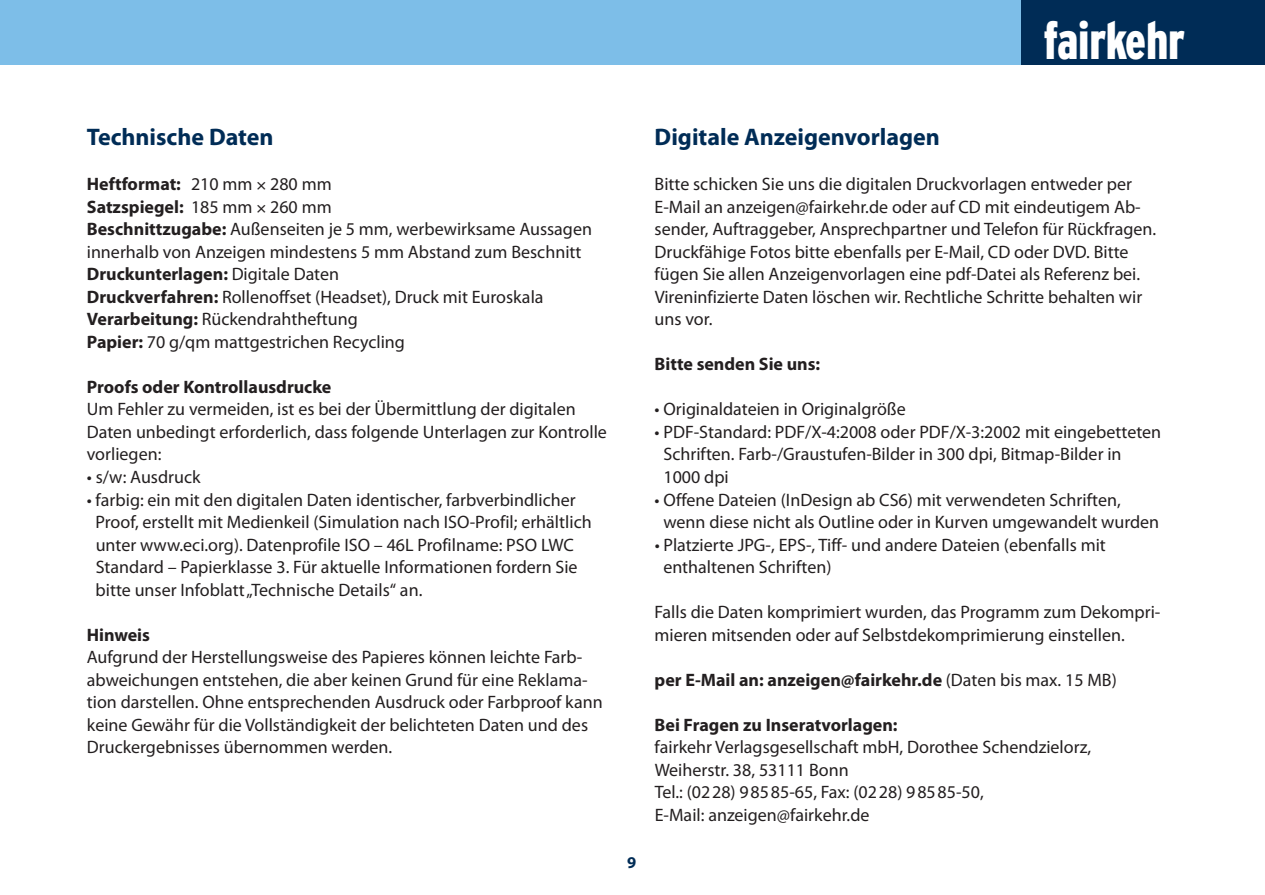
<style>
.page{position:relative;width:1265px;height:895px;background:#fff}
.page>*{position:absolute;margin:0;border:0;box-sizing:border-box;transform-origin:0 0}
.t1{font:900 condensed 52.5px "Interstate";letter-spacing:-.005em;color:#fff;scale:.9 1}
.t2{font:700 24px "Myriad Pro";color:#002c56}
.t3{font:18px/22.5px "Myriad Pro";color:#231f20}
.t4{font:700 18px "Myriad Pro";color:#231f20}
.t5{font:700 16.5px "Myriad Pro";color:#002c56}
.s1{font-weight:700}
.s2{font-weight:400}
</style>
<div class="page">
<div style="left:0;top:0;width:1021px;height:65px;background:#7dbee8"></div>
<div style="left:1021px;top:0;width:244px;height:65px;background:#002c56"></div>
<h1 class="t1" style="left:1043px;top:10px;width:159px">fairkehr</h1>
<h2 class="t2" style="left:87px;top:128px;width:188px">Technische Daten</h2>
<p class="t3" style="left:87px;top:174px;width:507px"><span class="s1">Heftformat:</span> 210 mm 280 mm<br><span class="s1">Satzspiegel:</span> 185 mm 260 mm<br><span class="s1">Beschnittzugabe:</span> Außenseiten je 5 mm, werbewirksame Aussagen innerhalb von Anzeigen mindestens 5 mm Abstand zum Beschnitt <span class="s1">Druckunterlagen:</span> Digitale Daten<br><span class="s1">Druckverfahren:</span> Rollenoffset (Headset), Druck mit Euroskala <span class="s1">Verarbeitung:</span> Rückendraht heftung<br><span class="s1">Papier:</span> 70 g/qm mattgestrichen Recycling</p>
<p class="t4" style="left:87px;top:380px;width:246px">Proofs oder Kontrollausdrucke</p>
<p class="t3" style="left:87px;top:399px;width:522px">Um Fehler zu vermeiden, ist es bei der Übermittlung der digitalen<br>Daten unbedingt erforderlich, dass folgende Unterlagen zur Kontrolle vorliegen:</p>
<p class="t3" style="left:87px;top:467px;width:115px">• s/w: Ausdruck</p>
<p class="t3" style="left:96px;top:489px;width:497px;text-indent:-9px">• farbig: ein mit den digitalen Daten identischer, farbverbindlicher Proof, erstellt mit Medienkeil (Simulation nach ISO-Profil; erhältlich unter www.eci.org). Datenprofile ISO – 46L Profilname: PSO LWC Standard – Papierklasse 3. Für aktuelle Informationen fordern Sie bitte unser Infoblatt „Technische Details“ an.</p>
<p class="t4" style="left:87px;top:627px;width:65px">Hinweis</p>
<p class="t3" style="left:87px;top:647px;width:517px">Aufgrund der Herstellungsweise des Papieres können leichte Farb - abweichungen entstehen, die aber keinen Grund für eine Reklama&shy;tion darstellen. Ohne entsprechenden Ausdruck oder Farbproof kann keine Gewähr für die Vollständigkeit der belichteten Daten und des Druck ergebnisses übernommen werden.</p>
<p class="t5" style="left:627px;top:855px;width:11px">9</p>
<h2 class="t2" style="left:654px;top:128px;width:287px">Digitale Anzeigenvorlagen</h2>
<p class="t3" style="left:654px;top:174px;width:503px">Bitte schicken Sie uns die digitalen Druckvorlagen entweder per E-Mail an anzeigen@fairkehr.de oder auf CD mit eindeutigem Ab&shy;sender, Auftraggeber, Ansprechpartner und Telefon für Rückfragen.<br>Druckfähige Fotos bitte ebenfalls per E-Mail, CD oder DVD. Bitte fügen Sie allen Anzei genvorlagen eine pdf-Datei als Referenz bei.<br>Vireninfizierte Daten löschen wir. Rechtliche Schritte behalten wir uns vor.</p>
<p class="t4" style="left:654px;top:357px;width:167px">Bitte senden Sie uns:</p>
<p class="t3" style="left:654px;top:399px;width:253px">• Originaldateien in Originalgröße</p>
<p class="t3" style="left:663px;top:422px;width:499px;text-indent:-9px">• PDF-Standard: PDF/X-4:2008 oder PDF/X-3:2002 mit eingebetteten<br>Schriften. Farb-/Graustufen-Bilder in 300 dpi, Bitmap-Bilder in<br>1000 dpi</p>
<p class="t3" style="left:663px;top:489px;width:497px;text-indent:-9px">• Offene Dateien (InDesign ab CS6) mit verwendeten Schriften, wenn diese nicht als Outline oder in Kurven umgewandelt wurden</p>
<p class="t3" style="left:663px;top:534px;width:444px;text-indent:-9px">• Platzierte JPG-, EPS-, Tiff- und andere Dateien (ebenfalls mit enthaltenen Schriften)</p>
<p class="t3" style="left:654px;top:602px;width:507px">Falls die Daten komprimiert wurden, das Programm zum Dekompri&shy;mieren mitsenden oder auf Selbstdekomprimierung einstellen.</p>
<p class="t4" style="left:654px;top:672px;width:464px">per E-Mail an: anzeigen @fairkehr.de <span class="s2">(Daten bis max. 15 MB)</span></p>
<p class="t4" style="left:654px;top:717px;width:244px">Bei Fragen zu Inseratvorlagen:</p>
<p class="t3" style="left:654px;top:737px;width:438px">fairkehr Verlagsgesellschaft mbH, Dorothee Schendzielorz, Weiherstr. 38, 53111 Bonn<br>Tel.: (0228) 98585-65, Fax: (0228) 98585-50,<br>E-Mail: anzeigen@fairkehr.de</p>
</div>
